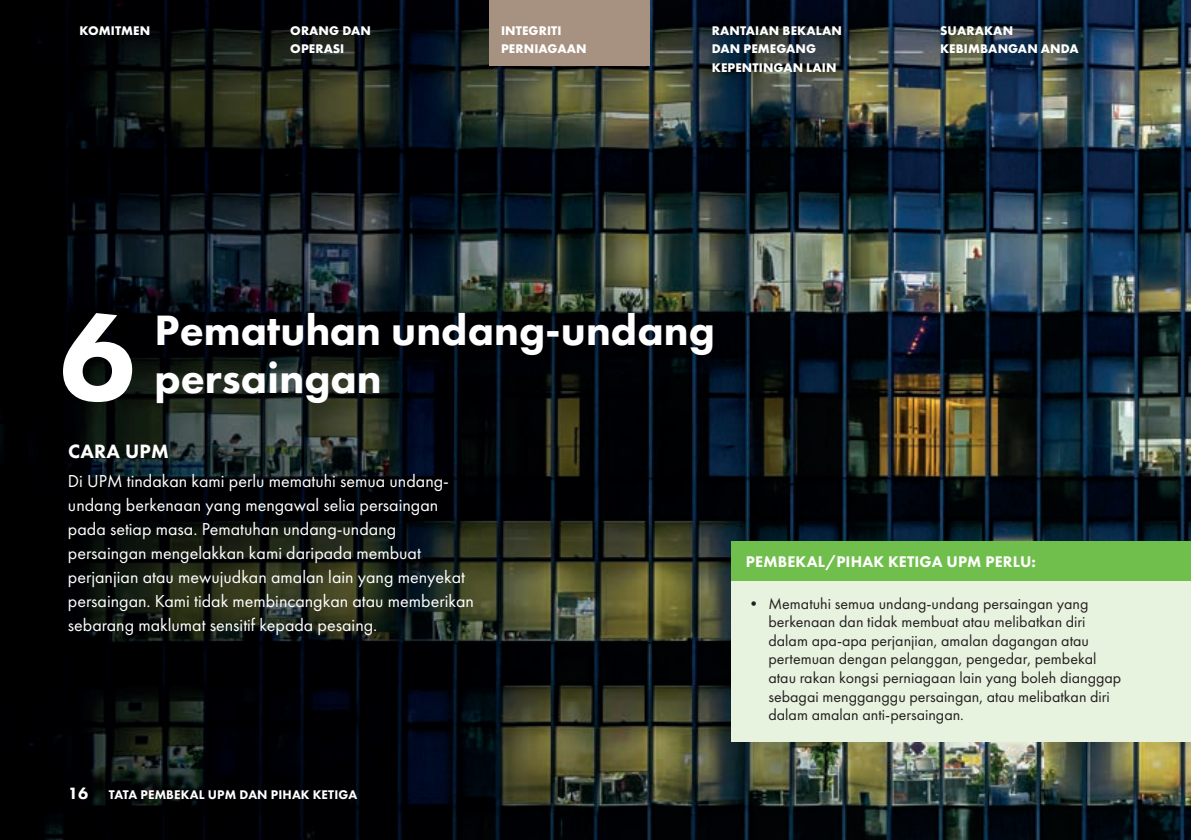
<style>
.page{position:relative;width:1191px;height:840px;background:#fff}
.page>*{position:absolute;margin:0;border:0;box-sizing:border-box;transform-origin:0 0}
.BIG-NUMBER{font:800 127.6px "Futura PT";color:#fff}
.OTSIKKO_24pt_heavy{font:800 44px/48px "Futura PT";color:#fff}
.THE-UPM-WAY_heading{font:800 20px "Futura PT";letter-spacing:.01em;color:#fff}
.THE-UPM-WAY_body{font:18px/24px "Futura PT";color:#fff}
.PAGENUMBER_left{font:800 17px "Futura PT";color:#fff}
.t1{font:16px/18.6px "Futura PT";color:#231f20}
.GREENBOX_heading{font:800 16px "Futura PT";letter-spacing:.01em;color:#fff}
.NAVIGATION{font:700 13px/18px "Futura PT";letter-spacing:.01em;color:#fff}
.FOOTER_left{font:800 13px "Futura PT";letter-spacing:.01em;color:#fff}
</style>
<div class="page">
<img style="left:0;top:0;width:1191px;height:839px">
<div style="left:731px;top:580px;width:459px;height:161px;background:#e7f2df"></div>
<div style="left:731px;top:540px;width:460px;height:40px;background:#70bf4c"></div>
<div style="left:489px;top:0;width:161px;height:65px;background:#a79180"></div>
<p class="NAVIGATION" style="left:79px;top:22px;width:72px">KOMITMEN</p>
<p class="NAVIGATION" style="left:712px;top:22px;width:131px">RANTAIAN BEKALAN<br>DAN PEMEGANG<br>KEPENTINGAN LAIN</p>
<p class="NAVIGATION" style="left:940px;top:22px;width:140px">SUARAKAN<br>KEBIMBANGAN ANDA</p>
<p class="NAVIGATION" style="left:290px;top:22px;width:82px">ORANG DAN<br>OPERASI</p>
<p class="NAVIGATION" style="left:501px;top:22px;width:87px">INTEGRITI<br>PERNIAGAAN</p>
<p class="BIG-NUMBER" style="left:59px;top:277px;width:78px">6</p>
<p class="OTSIKKO_24pt_heavy" style="left:154px;top:305px;width:562px">Pematuhan undang-undang persaingan</p>
<p class="THE-UPM-WAY_heading" style="left:68px;top:438px;width:102px">CARA UPM</p>
<p class="THE-UPM-WAY_body" style="left:68px;top:469px;width:407px">Di UPM tindakan kami perlu mematuhi semua undang&shy;undang berkenaan yang mengawal selia persaingan pada setiap masa. Pematuhan undang-undang persaingan mengelakkan kami daripada membuat perjanjian atau mewujudkan amalan lain yang menyekat persaingan. Kami tidak membincangkan atau memberikan sebarang maklumat sensitif kepada pesaing.</p>
<p class="PAGENUMBER_left" style="left:68px;top:782px;width:22px">16</p>
<p class="FOOTER_left" style="left:109px;top:785px;width:250px">TATA PEMBEKAL UPM DAN PIHAK KETIGA</p>
<p class="GREENBOX_heading" style="left:746px;top:551px;width:292px">PEMBEKAL/PIHAK KETIGA UPM PERLU:</p>
<p class="t1" style="left:768px;top:593px;width:354px;text-indent:-23px">• Mematuhi semua undang-undang persaingan yang berkenaan dan tidak membuat atau melibatkan diri dalam apa-apa perjanjian, amalan dagangan atau pertemuan dengan pelanggan, pengedar, pembekal atau rakan kongsi perniagaan lain yang boleh dianggap sebagai mengganggu persaingan, atau melibatkan diri dalam amalan anti-persaingan.</p>
</div>
